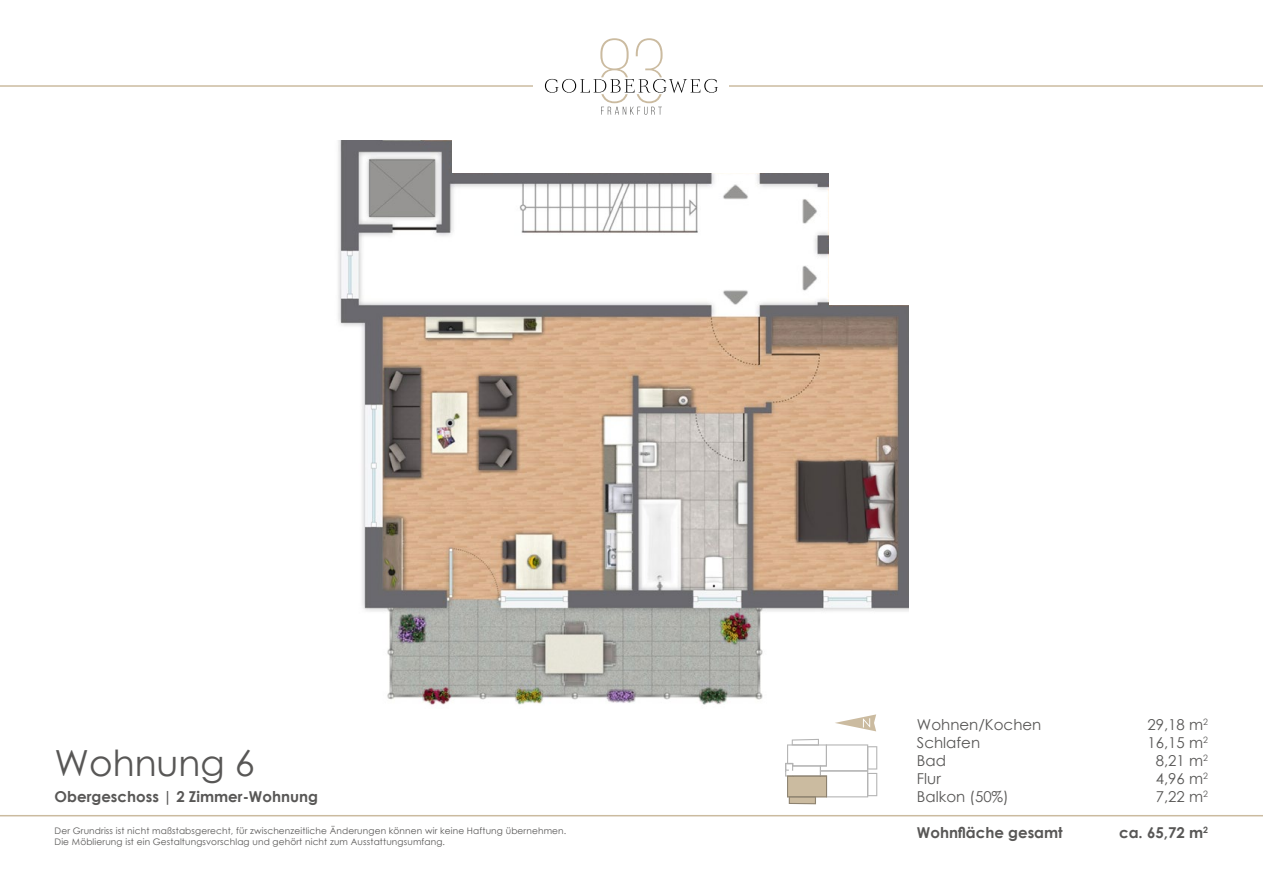
<style>
.page{position:relative;width:1263px;height:893px;background:#fff}
.page>*{position:absolute;margin:0;border:0;box-sizing:border-box;transform-origin:0 0}
.t1{font:36px "Century Gothic";color:#585756}
.t2{font:15px "Century Gothic";color:#585756}
.t3{font:700 15px "Century Gothic";color:#585756}
.t4{font:9px/10.8px "Century Gothic";letter-spacing:.015em;color:#585756}
</style>
<div class="page">
<hr style="left:0;top:85px;width:1263px;height:2px;background:#cbbba0">
<hr style="left:0;top:815px;width:1263px;height:1px;background:#cbbba0">
<div style="left:534px;top:81px;width:195px;height:14px;background:#fff"></div>
<svg style="left:545px;top:38px;width:173px;height:77px"></svg>
<svg style="left:835px;top:714px;width:41px;height:17px"></svg>
<img style="left:338px;top:141px;width:570px;height:564px">
<svg style="left:785px;top:739px;width:92px;height:65px"></svg>
<div style="left:829px;top:168px;width:83px;height:137px;background:#fff"></div>
<div style="left:452px;top:135px;width:482px;height:37px;background:#fff"></div>
<h1 class="t1" style="left:55px;top:738px;width:202px">Wohnung 6</h1>
<h2 class="t3" style="left:55px;top:786px;width:265px">Obergeschoss | 2 Zimmer-Wohnung</h2>
<p class="t4" style="left:55px;top:826px;width:513px">Der Grundriss ist nicht maßstabsgerecht, für zwischenzeitliche Änderungen können wir keine Haftung übernehmen.<br>Die Möblierung ist ein Gestaltungsvorschlag und gehört nicht zum Ausstattungsumfang.</p>
<h2 class="t2" style="left:917px;top:714px;width:126px">Wohnen/Kochen</h2>
<h2 class="t2" style="left:1147px;top:714px;width:62px">29,18 m<sup>2</sup></h2>
<h2 class="t2" style="left:917px;top:732px;width:65px">Schlafen</h2>
<h2 class="t2" style="left:1147px;top:732px;width:62px">16,15 m<sup>2</sup></h2>
<h2 class="t2" style="left:917px;top:750px;width:31px">Bad</h2>
<h2 class="t2" style="left:1156px;top:750px;width:54px">8,21 m<sup>2</sup></h2>
<h2 class="t2" style="left:917px;top:768px;width:25px">Flur</h2>
<h2 class="t2" style="left:1156px;top:768px;width:54px">4,96 m<sup>2</sup></h2>
<h2 class="t2" style="left:917px;top:786px;width:93px">Balkon (50%)</h2>
<h2 class="t2" style="left:1156px;top:786px;width:54px">7,22 m<sup>2</sup></h2>
<h2 class="t3" style="left:917px;top:821px;width:147px">Wohnfläche gesamt</h2>
<h2 class="t3" style="left:1119px;top:821px;width:90px">ca. 65,72 m<sup>2</sup></h2>
</div>
